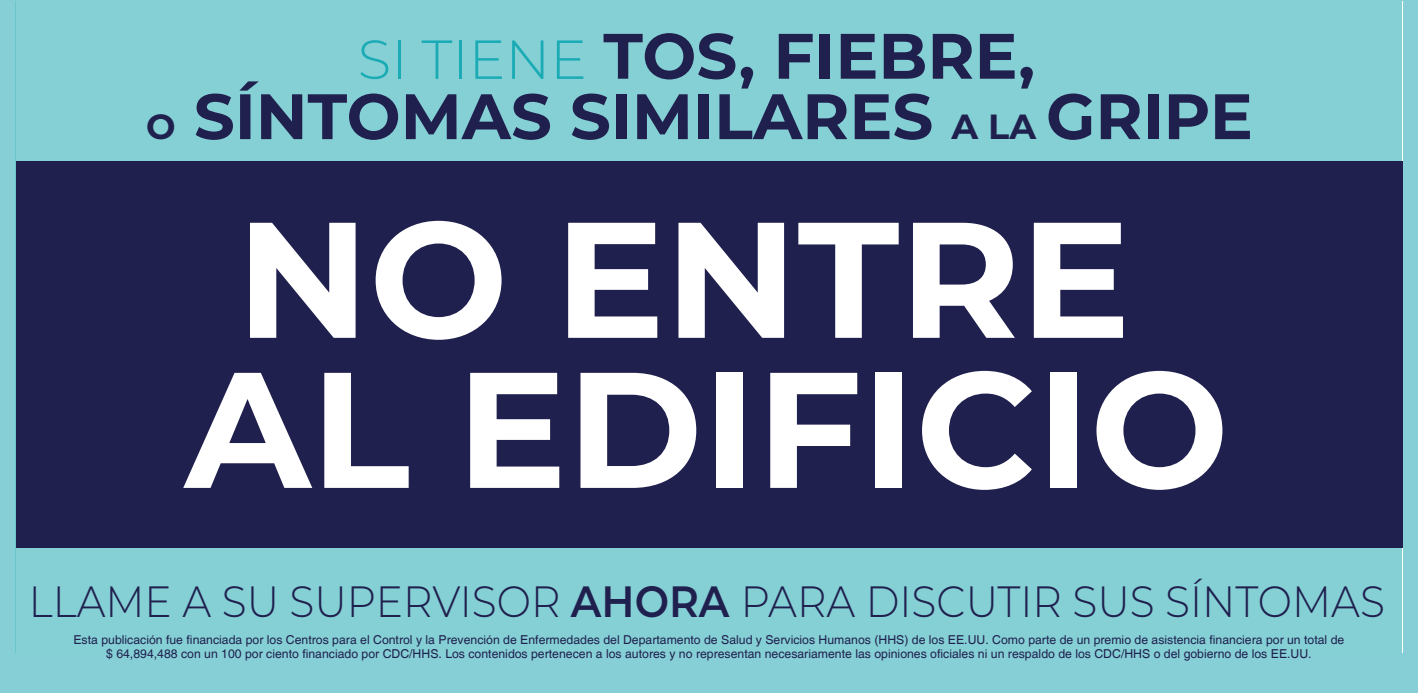
<style>
.page{position:relative;width:1418px;height:693px;background:#87cfd6}
.page>*{position:absolute;margin:0;border:0;box-sizing:border-box;transform-origin:0 0}
.t1{font:700 164.33px/150.2px "Montserrat";color:#fff;text-align:center}
.t2{font:700 64.05px "Montserrat";color:#20204f}
.t3{font:300 54.95px "Montserrat";color:#1aabb5}
.t4{font:300 43.75px "Montserrat";color:#20204f;scale:.93 1}
.t5{font:12.25px/14.7px "Switzerland";color:#1f204e;text-align:center}
.s1{font-size:35px}
.s2{font-weight:600}
</style>
<div class="page">
<div style="left:16px;top:161px;width:1386px;height:387px;background:#20204f"></div>
<p class="t2" style="left:603px;top:10px;width:433px">TOS, FIEBRE,</p>
<p class="t3" style="left:358px;top:22px;width:231px">SI TIENE</p>
<p class="t2" style="left:146px;top:70px;width:1108px"><span class="s1">O</span> SÍNTOMAS SIMILARES <span class="s1">A LA</span> GRIPE</p>
<p class="t1" style="left:185px;top:196px;width:1045px">NO ENTRE<br>AL EDIFICIO</p>
<p class="t4" style="left:29px;top:572px;width:1459px">LLAME A SU SUPERVISOR <span class="s2">AHORA</span> PARA DISCUTIR SUS SÍNTOMAS</p>
<p class="t5" style="left:73px;top:631px;width:1272px">Esta publicación fue financiada por los Centros para el Control y la Prevención de Enfermedades del Departamento de Salud y Servicios Humanos (HHS) de los EE.UU. Como parte de un premio de asistencia financiera por un total de $ 64,894,488 con un 100 por ciento financiado por CDC/HHS. Los contenidos pertenecen a los autores y no representan necesariamente las opiniones oficiales ni un respaldo de los CDC/HHS o del gobierno de los EE.UU.</p>
</div>
